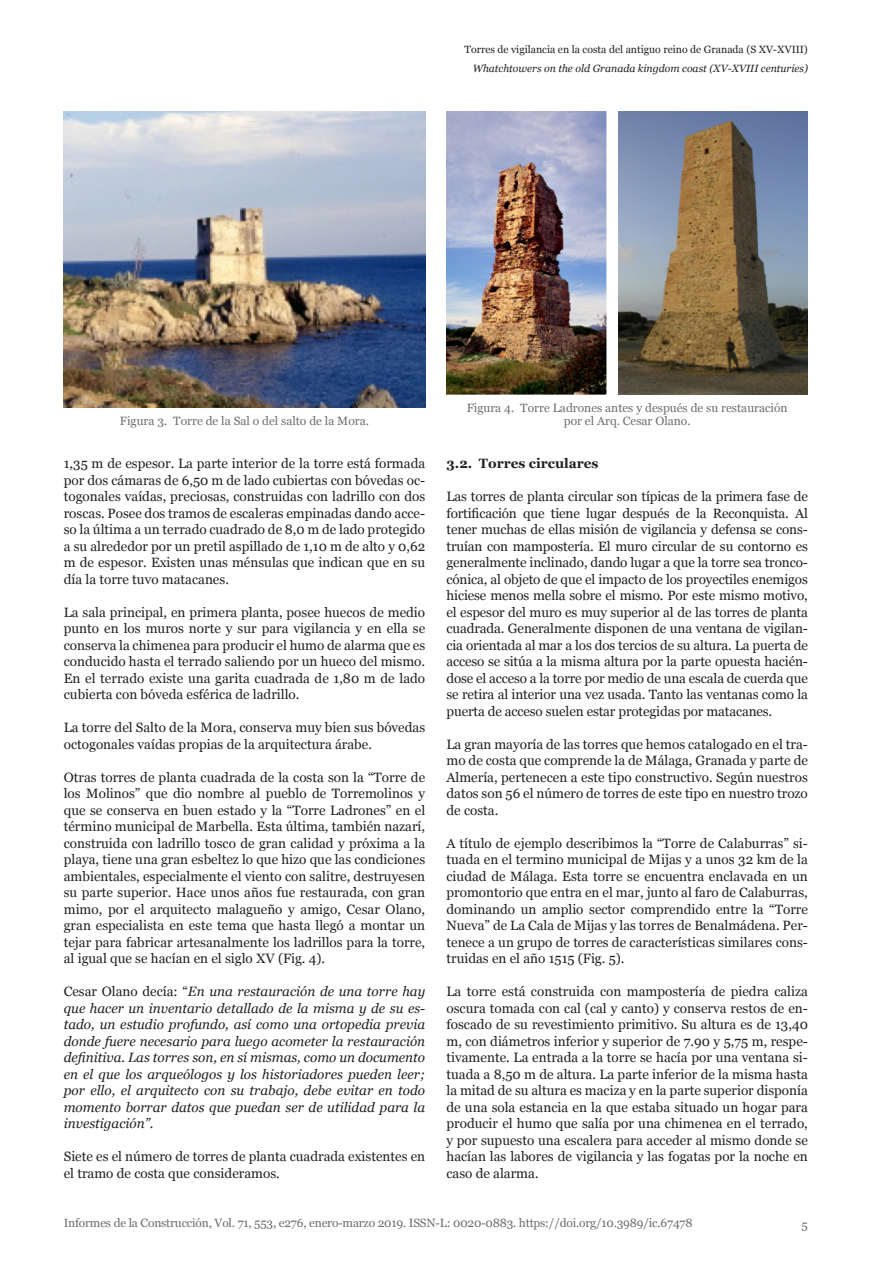
<style>
.page{position:relative;width:893px;height:1263px;background:#fff}
.page>*{position:absolute;margin:0;border:0;box-sizing:border-box;transform-origin:0 0}
.t1{font:13.5px/16.5px "Georgia";color:#231f20;text-align:justify}
.t2{font:italic 13.5px/16.5px "Georgia";color:#231f20;text-align:justify}
.t3{font:700 13.5px "Georgia";color:#231f20}
.t4{font:12px/13.5px "Georgia";color:#6c6d70;text-align:center}
.t5{font:10.5px "Georgia";color:#231f20}
.t6{font:italic 10.5px "Georgia";color:#231f20}
.s1{font-style:normal}
</style>
<div class="page">
<img style="left:64px;top:111px;width:361px;height:297px">
<img style="left:446px;top:111px;width:160px;height:283px">
<img style="left:619px;top:111px;width:189px;height:283px">
<p class="t5" style="left:465px;top:43px;width:345px">Torres de vigilancia en la costa del antiguo reino de Granada (S XV-XVIII)</p>
<p class="t6" style="left:473px;top:63px;width:337px">Whatchtowers on the old Granada kingdom coast (XV-XVIII centuries)</p>
<p class="t4" style="left:120px;top:414px;width:251px">Figura 3. Torre de la Sal o del salto de la Mora.</p>
<p class="t1" style="left:64px;top:455px;width:363px">1,35 m de espesor. La parte interior de la torre está formada por dos cámaras de 6,50 m de lado cubiertas con bóvedas oc&shy;togonales vaídas, preciosas, construidas con ladrillo con dos roscas. Posee dos tramos de escaleras empinadas dando acce&shy;so la última a un terrado cuadrado de 8,0 m de lado protegido a su alrededor por un pretil aspillado de 1,10 m de alto y 0,62 m de espesor. Existen unas ménsulas que indican que en su día la torre tuvo matacanes.</p>
<p class="t1" style="left:64px;top:604px;width:363px">La sala principal, en primera planta, posee huecos de medio punto en los muros norte y sur para vigilancia y en ella se conserva la chimenea para producir el humo de alarma que es conducido hasta el terrado saliendo por un hueco del mismo.<br>En el terrado existe una garita cuadrada de 1,80 m de lado cubierta con bóveda esférica de ladrillo.</p>
<p class="t1" style="left:64px;top:719px;width:363px">La torre del Salto de la Mora, conserva muy bien sus bóvedas octogonales vaídas propias de la arquitectura árabe.</p>
<p class="t1" style="left:64px;top:769px;width:363px">Otras torres de planta cuadrada de la costa son la “Torre de los Molinos” que dio nombre al pueblo de Torremolinos y que se conserva en buen estado y la “Torre Ladrones” en el término municipal de Marbella. Esta última, también nazarí, construida con ladrillo tosco de gran calidad y próxima a la playa, tiene una gran esbeltez lo que hizo que las condiciones ambientales, especialmente el viento con salitre, destruyesen su parte superior. Hace unos años fue restaurada, con gran mimo, por el arquitecto malagueño y amigo, Cesar Olano, gran especialista en este tema que hasta llegó a montar un tejar para fabricar artesanalmente los ladrillos para la torre, al igual que se hacían en el siglo XV (Fig. 4).</p>
<p class="t2" style="left:64px;top:983px;width:363px"><span class="s1">Cesar Olano decía: “</span>En una restauración de una torre hay que hacer un inventario detallado de la misma y de su es&shy;tado, un estudio profundo, así como una ortopedia previa donde fuere necesario para luego acometer la restauración definitiva. Las torres son, en sí mismas, como un documento en el que los arqueólogos y los historiadores pueden leer; por ello, el arquitecto con su trabajo, debe evitar en todo momento borrar datos que puedan ser de utilidad para la investigación”.</p>
<p class="t1" style="left:64px;top:1148px;width:363px">Siete es el número de torres de planta cuadrada existentes en el tramo de costa que consideramos.</p>
<p class="t4" style="left:467px;top:401px;width:323px">Figura 4. Torre Ladrones antes y después de su restauración por el Arq. Cesar Olano.</p>
<p class="t3" style="left:446px;top:456px;width:154px">3.2. Torres circulares</p>
<p class="t1" style="left:446px;top:488px;width:363px">Las torres de planta circular son típicas de la primera fase de fortificación que tiene lugar después de la Reconquista. Al tener muchas de ellas misión de vigilancia y defensa se cons&shy;truían con mampostería. El muro circular de su contorno es generalmente inclinado, dando lugar a que la torre sea tronco&shy;cónica, al objeto de que el impacto de los proyectiles enemigos hiciese menos mella sobre el mismo. Por este mismo motivo, el espesor del muro es muy superior al de las torres de planta cuadrada. Generalmente disponen de una ventana de vigilan&shy;cia orientada al mar a los dos tercios de su altura. La puerta de acceso se sitúa a la misma altura por la parte opuesta hacién&shy;dose el acceso a la torre por medio de una escala de cuerda que se retira al interior una vez usada. Tanto las ventanas como la puerta de acceso suelen estar protegidas por matacanes.</p>
<p class="t1" style="left:446px;top:736px;width:363px">La gran mayoría de las torres que hemos catalogado en el tra&shy;mo de costa que comprende la de Málaga, Granada y parte de Almería, pertenecen a este tipo constructivo. Según nuestros datos son 56 el número de torres de este tipo en nuestro trozo de costa.</p>
<p class="t1" style="left:446px;top:835px;width:363px">A título de ejemplo describimos la “Torre de Calaburras” si&shy;tuada en el termino municipal de Mijas y a unos 32 km de la ciudad de Málaga. Esta torre se encuentra enclavada en un promontorio que entra en el mar, junto al faro de Calaburras, dominando un amplio sector comprendido entre la “Torre Nueva” de La Cala de Mijas y las torres de Benalmádena. Per&shy;tenece a un grupo de torres de características similares cons&shy;truidas en el año 1515 (Fig. 5).</p>
<p class="t1" style="left:446px;top:983px;width:363px">La torre está construida con mampostería de piedra caliza oscura tomada con cal (cal y canto) y conserva restos de en&shy;foscado de su revestimiento primitivo. Su altura es de 13,40 m, con diámetros inferior y superior de 7.90 y 5,75 m, respe&shy;tivamente. La entrada a la torre se hacía por una ventana si&shy;tuada a 8,50 m de altura. La parte inferior de la misma hasta la mitad de su altura es maciza y en la parte superior disponía de una sola estancia en la que estaba situado un hogar para producir el humo que salía por una chimenea en el terrado, y por supuesto una escalera para acceder al mismo donde se hacían las labores de vigilancia y las fogatas por la noche en caso de alarma.</p>
<p class="t4" style="left:64px;top:1216px;width:630px">Informes de la Construcción, Vol. 71, 553, e276, enero-marzo 2019. ISSN-L: 0020-0883. https://doi.org/10.3989/ic.67478</p>
<p class="t4" style="left:802px;top:1218px;width:8px">5</p>
</div>
